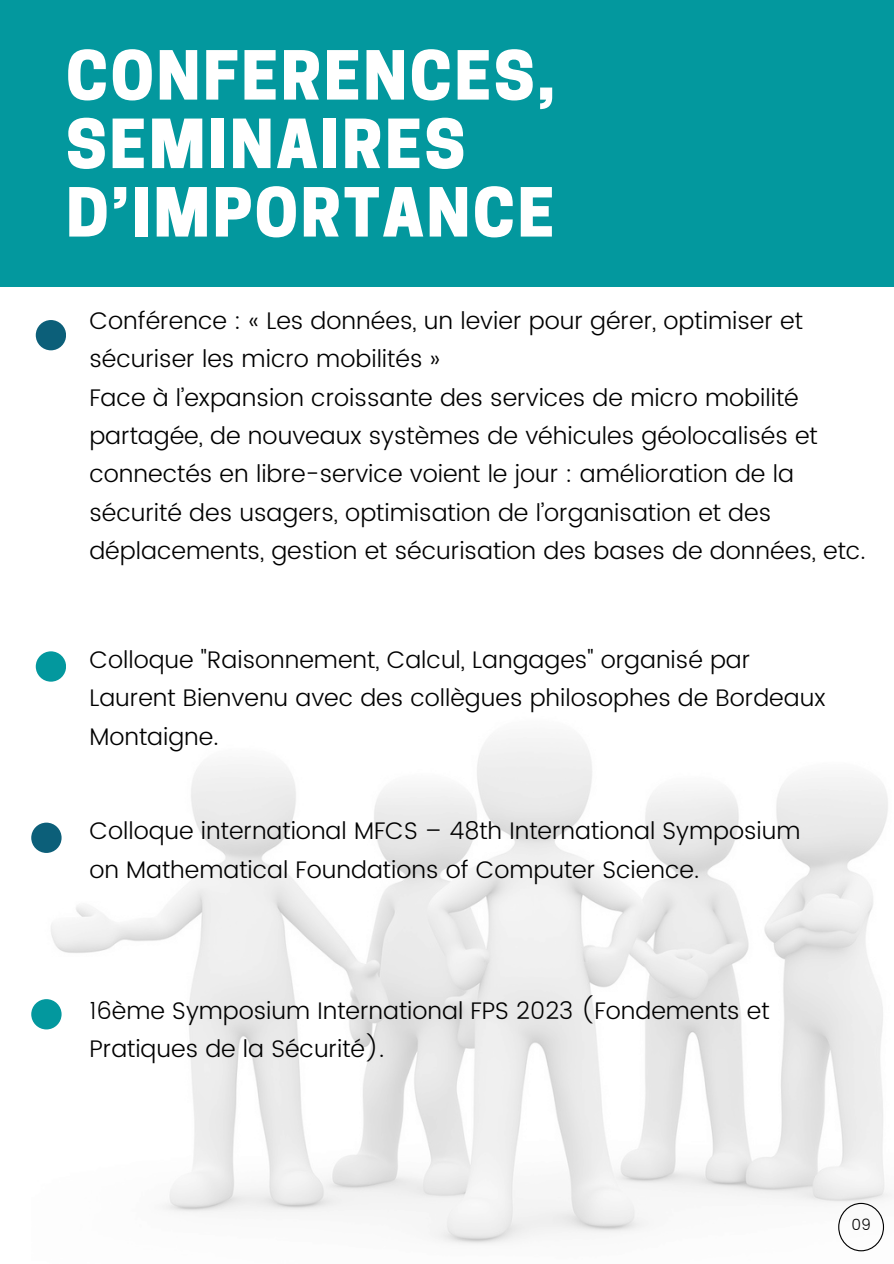
<style>
.page{position:relative;width:894px;height:1264px;background:#fff}
.page>*{position:absolute;margin:0;border:0;box-sizing:border-box;transform-origin:0 0}
.t1{font:800 63.45px/68.4px "Cooper Hewitt";letter-spacing:.04em;color:#fff}
.t2{font:300 24px/38.4px "Poppins";color:#000}
.t3{font:300 15.3px "Poppins";color:#000}
</style>
<div class="page">
<div style="left:0;top:0;width:893px;height:286px;background:#03989e"></div>
<img style="left:31px;top:653px;width:861px;height:599px">
<div style="left:36px;top:320px;width:30px;height:30px;background:#0c5f79;border-radius:50%"></div>
<div style="left:36px;top:651px;width:30px;height:30px;background:#03989e;border-radius:50%"></div>
<div style="left:31px;top:822px;width:31px;height:31px;background:#0c5f79;border-radius:50%"></div>
<div style="left:31px;top:999px;width:31px;height:30px;background:#03989e;border-radius:50%"></div>
<svg style="left:837px;top:1202px;width:46px;height:49px"></svg>
<p class="t1" style="left:66px;top:50px;width:490px">CONFERENCES,<br>SEMINAIRES<br>D’IMPORTANCE</p>
<h1 class="t2" style="left:89px;top:301px;width:714px">Conférence : « Les données, un levier pour gérer, optimiser et sécuriser les micro mobilités »</h1>
<p class="t2" style="left:89px;top:378px;width:777px">Face à l’expansion croissante des services de micro mobilité partagée, de nouveaux systèmes de véhicules géolocalisés et connectés en libre-service voient le jour : amélioration de la sécurité des usagers, optimisation de l’organisation et des déplacements, gestion et sécurisation des bases de données, etc.</p>
<p class="t2" style="left:89px;top:640px;width:737px">Colloque "Raisonnement, Calcul, Langages" organisé par<br>Laurent Bienvenu avec des collègues philosophes de Bordeaux<br>Montaigne.</p>
<p class="t2" style="left:89px;top:812px;width:712px">Colloque international MFCS – 48th International Symposium on Mathematical Foundations of Computer Science.</p>
<p class="t2" style="left:89px;top:991px;width:681px">16ème Symposium International FPS 2023 (Fondements et<br>Pratiques de la Sécurité).</p>
<p class="t3" style="left:851px;top:1215px;width:21px">09</p>
</div>
